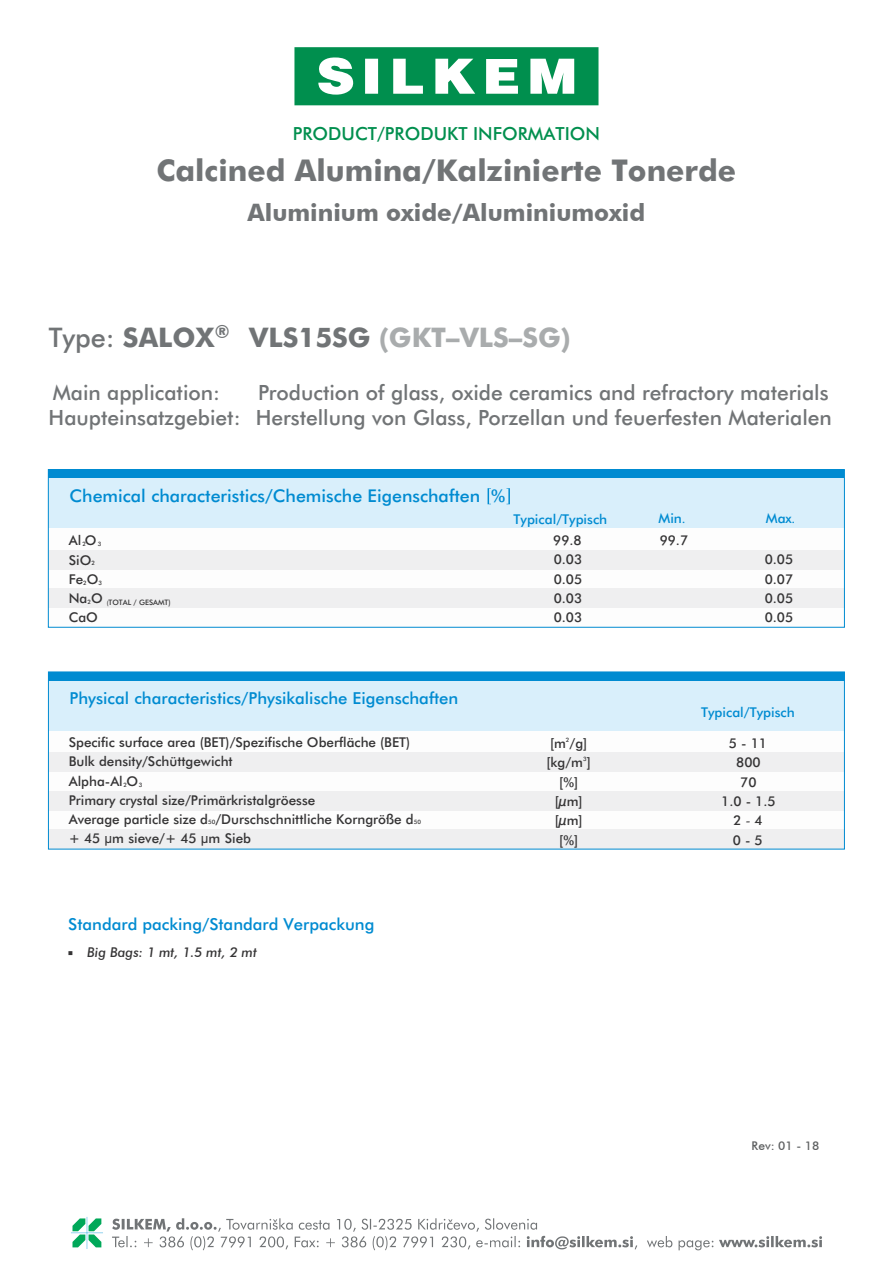
<style>
.page{position:relative;width:893px;height:1263px;background:#fff}
.page>*{position:absolute;margin:0;border:0;box-sizing:border-box;transform-origin:0 0}
.t1{font:700 30px "Futura BT";color:#717476}
.t2{font:700 27px "Futura BT";color:#717476}
.t3{font:700 24px "Futura BT";color:#717476}
.t4{font:500 21px/25px "Futura BT";color:#717476;text-align:right}
.t5{font:500 18px "Futura BT";color:#008f4e}
.t6{font:500 17.55px "Futura BT";color:#008bd1}
.t7{font:500 16.5px "Futura BT";color:#008bd1}
.t8{font:500 13.5px/19.4px "Futura BT";color:#353435}
.t9{font:500 13.5px "Futura BT";color:#008bd1}
.t10{font:italic 500 13.5px "Futura BT";color:#353435}
.t11{font:500 12px "Futura BT";color:#5e6061}
.t12{font:500 7.5px "Futura BT";color:#353435}
.t13{font:500 6px "Futura BT";color:#353435}
.s1{font-weight:500}
.s2{color:#a9acad}
.s3{font-size:6px}
.s4{font-family:"Minion Pro";font-weight:400}
.s5{font-family:"Arial";font-weight:400}
.s6{font-family:"Minion Pro";font-weight:700}
</style>
<div class="page">
<div style="left:49px;top:672px;width:795px;height:58px;background:#d9effb"></div>
<div style="left:48px;top:753px;width:796px;height:19px;background:#efeff0"></div>
<div style="left:48px;top:791px;width:796px;height:20px;background:#efeff0"></div>
<div style="left:48px;top:672px;width:796px;height:8px;background:#008bd1"></div>
<div style="left:48px;top:830px;width:796px;height:19px;background:#efeff0"></div>
<div style="left:48px;top:672px;width:797px;height:177px;border:1px solid #008bd1"></div>
<svg style="left:294px;top:47px;width:304px;height:58px"></svg>
<svg style="left:112px;top:1218px;width:710px;height:32px"></svg>
<svg style="left:71px;top:1217px;width:32px;height:32px"></svg>
<div style="left:49px;top:470px;width:795px;height:58px;background:#d9effb"></div>
<div style="left:48px;top:588px;width:796px;height:19px;background:#efeff0"></div>
<div style="left:48px;top:550px;width:796px;height:19px;background:#efeff0"></div>
<svg style="left:488px;top:488px;width:3px;height:16px"></svg>
<svg style="left:506px;top:488px;width:4px;height:16px"></svg>
<div style="left:49px;top:470px;width:795px;height:8px;background:#008bd1"></div>
<div style="left:48px;top:469px;width:797px;height:158px;border:1px solid #008bd1"></div>
<h3 class="t5" style="left:293px;top:126px;width:309px">PRODUCT/PRODUKT INFORMATION</h3>
<h1 class="t1" style="left:157px;top:158px;width:581px">Calcined Alumina/Kalzinierte Tonerde</h1>
<h3 class="t3" style="left:248px;top:198px;width:399px">Aluminium oxide/Aluminiumoxid</h3>
<h2 class="t2" style="left:49px;top:326px;width:523px"><span class="s1">Type:</span> SALOX<sup>®</sup> VLS15SG <span class="s2">(GKT–VLS–SG)</span></h2>
<h3 class="t4" style="left:49px;top:382px;width:785px">Production of glass, oxide ceramics and refractory materials<br>Haupteinsatzgebiet: Herstellung von Glass, Porzellan und feuerfesten Materialen</h3>
<h3 class="t4" style="left:53px;top:382px;width:169px">Main application:</h3>
<p class="t6" style="left:69px;top:488px;width:437px">Chemical characteristics/Chemische Eigenschaften %</p>
<p class="t8" style="left:69px;top:532px;width:29px">AlO</p>
<p class="t13" style="left:83px;top:542px;width:5px">2</p>
<p class="t13" style="left:98px;top:542px;width:5px">3</p>
<p class="t8" style="left:69px;top:551px;width:24px">SiO</p>
<p class="t13" style="left:91px;top:561px;width:5px">2</p>
<p class="t8" style="left:69px;top:570px;width:31px">Fe O</p>
<p class="t13" style="left:83px;top:580px;width:5px">2</p>
<p class="t13" style="left:99px;top:580px;width:5px">3</p>
<p class="t8" style="left:69px;top:590px;width:36px">NaO</p>
<p class="t13" style="left:87px;top:599px;width:5px">2</p>
<p class="t12" style="left:107px;top:599px;width:65px"><span class="s3">(</span>TOTAL / GESAMT)</p>
<p class="t8" style="left:69px;top:609px;width:31px">CaO</p>
<p class="t9" style="left:514px;top:513px;width:95px">Typical/Typisch</p>
<p class="t9" style="left:659px;top:512px;width:28px">Min<span class="s4">.</span></p>
<p class="t9" style="left:766px;top:513px;width:31px">Max<span class="s4">.</span></p>
<p class="t8" style="left:553px;top:532px;width:30px;text-align:justify">99.8<br>0.03<br>0.05<br>0.03<br>0.03</p>
<p class="t8" style="left:660px;top:532px;width:30px">99.7</p>
<p class="t8" style="left:765px;top:551px;width:30px;text-align:justify">0.05<br>0.07<br>0.05<br>0.05</p>
<p class="t7" style="left:69px;top:692px;width:390px">Physical characteristics/Physikalische Eigenschaften</p>
<p class="t8" style="left:69px;top:734px;width:343px">Specific surface area (BET)/Spezifische Oberfläche (BET)<br>Bulk density/Schüttgewicht<br>Alpha-Al O</p>
<p class="t13" style="left:124px;top:782px;width:5px">2</p>
<p class="t13" style="left:139px;top:782px;width:5px">3</p>
<p class="t8" style="left:69px;top:791px;width:248px">Primary crystal size/Primärkristalgröesse<br>Average particle size d</p>
<p class="t13" style="left:208px;top:820px;width:9px">50</p>
<p class="t8" style="left:215px;top:811px;width:200px">/Durschschnittliche Korngröße d</p>
<p class="t13" style="left:414px;top:819px;width:9px">50</p>
<p class="t8" style="left:69px;top:830px;width:184px">+ 45 <span class="s5">μ</span> m sieve/+ 45 <span class="s5">μ</span> m Sieb</p>
<p class="t13" style="left:566px;top:737px;width:5px">2</p>
<p class="t8" style="left:550px;top:735px;width:39px">[m /g]</p>
<p class="t13" style="left:583px;top:757px;width:5px">3</p>
<p class="t8" style="left:547px;top:754px;width:46px;text-align:center">[kg/m ] [%] [µm] [µm] [%]</p>
<p class="t9" style="left:701px;top:707px;width:95px">Typical/Typisch</p>
<p class="t8" style="left:721px;top:734px;width:56px;text-align:center">5 - 11<br>800<br>70<br>1.0 - 1.5<br>2 <span class="s6">-</span> 4<br>0 - 5</p>
<p class="t7" style="left:68px;top:917px;width:308px">Standard packing/Standard Verpackung</p>
<p class="t10" style="left:67px;top:944px;width:191px">▪ Big Bags: 1 mt, 1.5 mt, 2 mt</p>
<p class="t11" style="left:752px;top:1138px;width:69px">Rev: 01 - 18</p>
</div>
